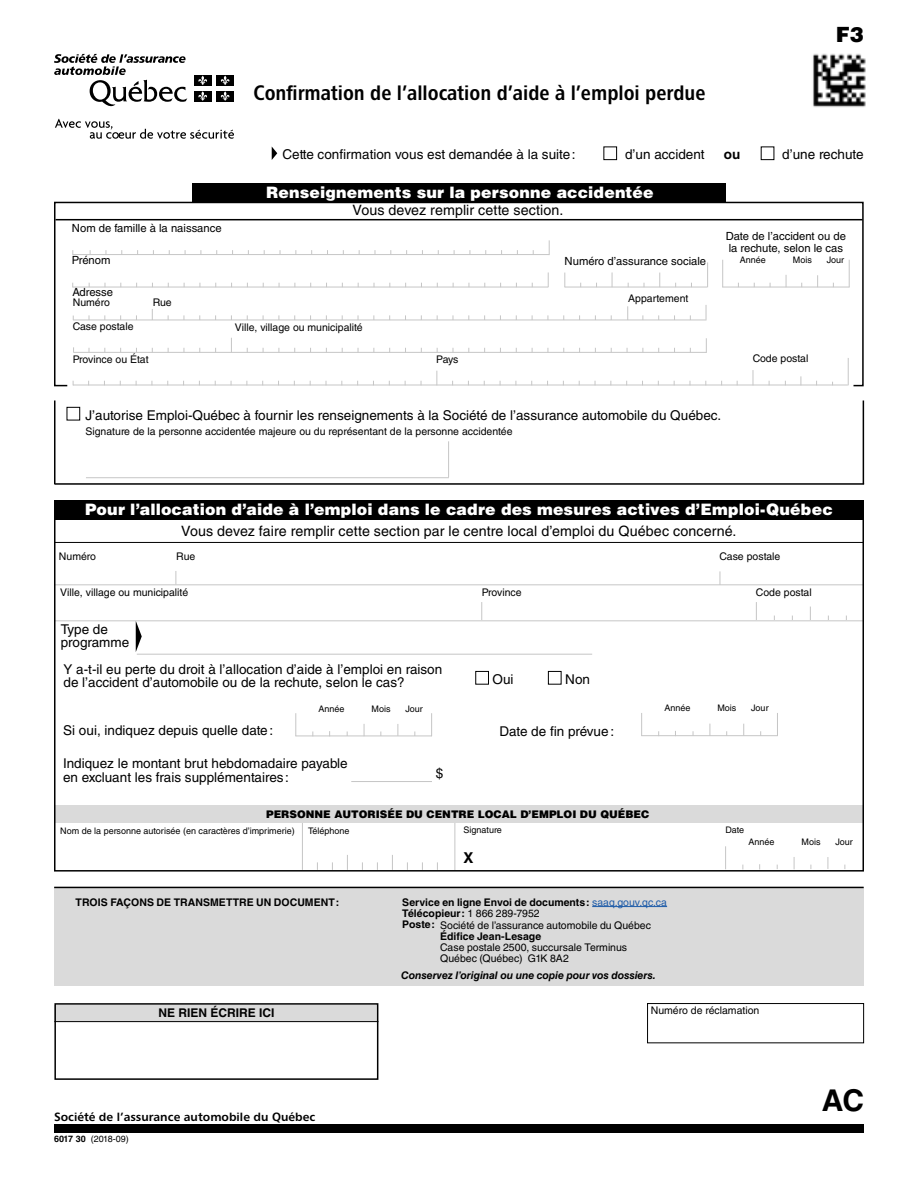
<style>
.page{position:relative;width:918px;height:1188px;background:#fff}
.page>*{position:absolute;margin:0;border:0;box-sizing:border-box;transform-origin:0 0}
.t1{font:700 30px "Helvetica LT Std";color:#000}
.t2{font:21px "Chaloult Cond Demi Gras";color:#000}
.t3{font:900 21px "Helvetica LT Std";color:#000}
.t4{font:900 15.75px "Helvetica LT Std";letter-spacing:.01em;color:#fff}
.t5{font:700 15px "Helvetica LT Std";color:#000}
.t6{font:14.25px "Helvetica LT Std";letter-spacing:.005em;color:#000}
.t7{font:13.5px/13.5px "Helvetica LT Std";color:#000}
.t8{font:700 13.5px "Helvetica LT Std";color:#000}
.t9{font:12px "Chaloult Demi Gras";color:#000}
.t10{font:700 12px "Helvetica LT Std";color:#000}
.t11{font:11.25px/12px "Helvetica LT Std";color:#000}
.t12{font:10.5px/11.2px "Helvetica LT Std";color:#000}
.t13{font:700 10.5px "Helvetica LT Std";color:#000}
.t14{font:900 10.5px "Helvetica LT Std";color:#000}
.t15{font:italic 700 10.5px "Helvetica LT Std";letter-spacing:-.005em;color:#000}
.t16{font:9px "Helvetica LT Std";color:#000}
.s1{font-weight:700}
.s2{font-weight:400;color:#1c5aa8}
.s3{font-weight:400}
</style>
<div class="page">
<img style="left:813px;top:53px;width:53px;height:54px">
<div style="left:54px;top:1124px;width:810px;height:9px;background:#000"></div>
<div style="left:192px;top:183px;width:534px;height:19px;background:#000"></div>
<div style="left:54px;top:500px;width:810px;height:19px;background:#000"></div>
<svg style="left:272px;top:147px;width:5px;height:13px"></svg>
<div style="left:603px;top:147px;width:14px;height:13px;border:1px solid #000"></div>
<div style="left:761px;top:147px;width:13px;height:13px;border:1px solid #000"></div>
<img style="left:58px;top:75px;width:172px;height:44px">
<svg style="left:54px;top:54px;width:133px;height:52px"></svg>
<div style="left:194px;top:75px;width:17px;height:11px;background:#000"></div>
<svg style="left:198px;top:76px;width:9px;height:9px"></svg>
<div style="left:216px;top:75px;width:18px;height:11px;background:#000"></div>
<svg style="left:221px;top:76px;width:9px;height:9px"></svg>
<div style="left:194px;top:91px;width:17px;height:10px;background:#000"></div>
<svg style="left:198px;top:91px;width:9px;height:10px"></svg>
<div style="left:216px;top:91px;width:18px;height:10px;background:#000"></div>
<svg style="left:221px;top:91px;width:9px;height:10px"></svg>
<svg style="left:55px;top:119px;width:179px;height:20px"></svg>
<hr style="left:54px;top:400px;width:2px;height:84px;background:#000">
<hr style="left:55px;top:483px;width:809px;height:2px;background:#000">
<hr style="left:863px;top:400px;width:1px;height:84px;background:#000">
<hr style="left:86px;top:477px;width:363px;height:1px;background:#c6c6c6">
<hr style="left:448px;top:441px;width:1px;height:36px;background:#c6c6c6">
<div style="left:67px;top:407px;width:13px;height:13px;border:1px solid #000"></div>
<div style="left:54px;top:805px;width:810px;height:18px;background:#dadada"></div>
<hr style="left:137px;top:654px;width:455px;height:1px;background:#c6c6c6">
<hr style="left:54px;top:542px;width:810px;height:1px;background:#000">
<svg style="left:136px;top:621px;width:6px;height:31px"></svg>
<div style="left:647px;top:1003px;width:217px;height:40px;border:1px solid #000"></div>
<hr style="left:54px;top:584px;width:810px;height:1px;background:#c6c6c6">
<hr style="left:54px;top:620px;width:810px;height:1px;background:#c6c6c6">
<svg style="left:176px;top:571px;width:1px;height:13px"></svg>
<svg style="left:720px;top:571px;width:1px;height:13px"></svg>
<svg style="left:810px;top:607px;width:1px;height:13px"></svg>
<svg style="left:756px;top:602px;width:1px;height:18px"></svg>
<svg style="left:481px;top:602px;width:1px;height:18px"></svg>
<div style="left:475px;top:671px;width:14px;height:14px;border:1px solid #000"></div>
<div style="left:548px;top:671px;width:14px;height:14px;border:1px solid #000"></div>
<hr style="left:351px;top:781px;width:81px;height:1px;background:#c6c6c6">
<hr style="left:302px;top:823px;width:1px;height:47px;background:#c6c6c6">
<svg style="left:392px;top:855px;width:1px;height:14px"></svg>
<svg style="left:347px;top:855px;width:1px;height:14px"></svg>
<svg style="left:794px;top:857px;width:1px;height:12px"></svg>
<svg style="left:828px;top:857px;width:1px;height:12px"></svg>
<svg style="left:725px;top:846px;width:1px;height:23px"></svg>
<svg style="left:54px;top:201px;width:810px;height:186px"></svg>
<hr style="left:454px;top:823px;width:1px;height:47px;background:#c6c6c6">
<div style="left:54px;top:517px;width:810px;height:355px;border:2px solid #000"></div>
<svg style="left:295px;top:713px;width:1px;height:23px"></svg>
<svg style="left:431px;top:713px;width:1px;height:23px"></svg>
<hr style="left:295px;top:736px;width:137px;height:1px;background:#c6c6c6">
<svg style="left:364px;top:724px;width:1px;height:12px"></svg>
<svg style="left:398px;top:724px;width:1px;height:12px"></svg>
<hr style="left:722px;top:287px;width:128px;height:1px;background:#c6c6c6">
<svg style="left:786px;top:275px;width:1px;height:12px"></svg>
<svg style="left:817px;top:275px;width:1px;height:12px"></svg>
<svg style="left:849px;top:260px;width:1px;height:27px"></svg>
<svg style="left:722px;top:260px;width:1px;height:27px"></svg>
<svg style="left:641px;top:713px;width:1px;height:22px"></svg>
<svg style="left:777px;top:713px;width:1px;height:22px"></svg>
<hr style="left:641px;top:735px;width:137px;height:1px;background:#c6c6c6">
<div style="left:54px;top:887px;width:810px;height:99px;background:#dadada"></div>
<hr style="left:54px;top:887px;width:810px;height:1px;background:#000">
<hr style="left:592px;top:906px;width:75px;height:1px;background:#1c5aa8">
<div style="left:54px;top:1005px;width:324px;height:16px;background:#dadada"></div>
<div style="left:54px;top:1003px;width:324px;height:77px;border:2px solid #000"></div>
<hr style="left:54px;top:1021px;width:324px;height:1px;background:#000">
<h1 class="t2" style="left:253px;top:80px;width:454px">Confirmation de l’allocation d’aide à l’emploi perdue</h1>
<h2 class="t3" style="left:836px;top:20px;width:30px">F3</h2>
<p class="t7" style="left:283px;top:148px;width:295px">Cette confirmation vous est demandée à la suite:</p>
<p class="t7" style="left:625px;top:148px;width:81px">d’un accident</p>
<p class="t8" style="left:724px;top:146px;width:18px">ou</p>
<p class="t7" style="left:782px;top:148px;width:83px">d’une rechute</p>
<h2 class="t4" style="left:266px;top:182px;width:389px">Renseignements sur la personne accidentée</h2>
<p class="t11" style="left:72px;top:222px;width:151px">Nom de famille à la naissance</p>
<p class="t11" style="left:72px;top:254px;width:40px">Prénom</p>
<p class="t11" style="left:72px;top:286px;width:42px">Adresse</p>
<p class="t12" style="left:73px;top:296px;width:39px">Numéro</p>
<p class="t12" style="left:153px;top:296px;width:21px">Rue</p>
<p class="t6" style="left:352px;top:202px;width:212px">Vous devez remplir cette section.</p>
<p class="t11" style="left:726px;top:230px;width:122px">Date de l’accident ou de la rechute, selon le cas</p>
<p class="t11" style="left:565px;top:255px;width:143px">Numéro d’assurance sociale</p>
<p class="t16" style="left:740px;top:255px;width:28px">Année</p>
<p class="t16" style="left:793px;top:255px;width:20px">Mois</p>
<p class="t16" style="left:827px;top:255px;width:19px">Jour</p>
<p class="t12" style="left:628px;top:292px;width:62px">Appartement</p>
<p class="t12" style="left:73px;top:321px;width:62px">Case postale</p>
<p class="t12" style="left:235px;top:321px;width:129px">Ville, village ou municipalité</p>
<p class="t12" style="left:73px;top:354px;width:77px">Province ou État</p>
<p class="t12" style="left:436px;top:353px;width:24px">Pays</p>
<p class="t12" style="left:753px;top:353px;width:57px">Code postal</p>
<p class="t7" style="left:85px;top:408px;width:637px">J’autorise Emploi-Québec à fournir les renseignements à la Société de l’assurance automobile du Québec.</p>
<p class="t12" style="left:85px;top:426px;width:429px">Signature de la personne accidentée majeure ou du représentant de la personne accidentée</p>
<h2 class="t4" style="left:85px;top:499px;width:749px">Pour l’allocation d’aide à l’emploi dans le cadre des mesures actives d’Emploi-Québec</h2>
<p class="t6" style="left:181px;top:523px;width:557px">Vous devez faire remplir cette section par le centre local d’emploi du Québec concerné.</p>
<p class="t12" style="left:176px;top:551px;width:21px">Rue</p>
<p class="t12" style="left:720px;top:550px;width:62px">Case postale</p>
<p class="t12" style="left:482px;top:587px;width:41px">Province</p>
<p class="t12" style="left:59px;top:551px;width:39px">Numéro</p>
<p class="t12" style="left:60px;top:586px;width:129px">Ville, village ou municipalité</p>
<p class="t12" style="left:756px;top:586px;width:57px">Code postal</p>
<p class="t7" style="left:61px;top:622px;width:70px">Type de programme</p>
<p class="t7" style="left:64px;top:662px;width:380px">Y a-t-il eu perte du droit à l’allocation d’aide à l’emploi en raison de l’accident d’automobile ou de la rechute, selon le cas?</p>
<p class="t16" style="left:319px;top:703px;width:28px">Année</p>
<p class="t16" style="left:372px;top:703px;width:20px">Mois</p>
<p class="t16" style="left:405px;top:703px;width:19px">Jour</p>
<p class="t7" style="left:493px;top:672px;width:23px">Oui</p>
<p class="t7" style="left:565px;top:672px;width:26px">Non</p>
<p class="t16" style="left:664px;top:703px;width:28px">Année</p>
<p class="t16" style="left:717px;top:703px;width:20px">Mois</p>
<p class="t16" style="left:751px;top:703px;width:19px">Jour</p>
<p class="t7" style="left:63px;top:723px;width:212px">Si oui, indiquez depuis quelle date:</p>
<p class="t7" style="left:500px;top:724px;width:116px">Date de fin prévue:</p>
<p class="t7" style="left:436px;top:767px;width:9px">$</p>
<h3 class="t14" style="left:266px;top:808px;width:385px">PERSONNE AUTORISÉE DU CENTRE LOCAL D’EMPLOI DU QUÉBEC</h3>
<p class="t16" style="left:60px;top:826px;width:236px">Nom de la personne autorisée (en caractères d’imprimerie)</p>
<p class="t5" style="left:464px;top:849px;width:12px">X</p>
<p class="t7" style="left:63px;top:757px;width:286px">Indiquez le montant brut hebdomadaire payable en excluant les frais supplémentaires :</p>
<p class="t16" style="left:308px;top:826px;width:43px">Téléphone</p>
<p class="t16" style="left:464px;top:825px;width:40px">Signature</p>
<p class="t16" style="left:726px;top:825px;width:20px">Date</p>
<p class="t16" style="left:749px;top:836px;width:28px">Année</p>
<p class="t16" style="left:802px;top:836px;width:20px">Mois</p>
<p class="t16" style="left:835px;top:836px;width:19px">Jour</p>
<p class="t13" style="left:76px;top:896px;width:265px">TROIS FAÇONS DE TRANSMETTRE UN DOCUMENT:</p>
<p class="t10" style="left:158px;top:1006px;width:118px">NE RIEN ÉCRIRE ICI</p>
<p class="t9" style="left:54px;top:1109px;width:263px">Société de l’assurance automobile du Québec</p>
<p class="t16" style="left:54px;top:1134px;width:76px"><span class="s1">6017 30</span> (2018-09)</p>
<p class="t13" style="left:402px;top:895px;width:266px">Service en ligne Envoi de documents: <span class="s2">saaq.gouv.qc.ca</span></p>
<p class="t13" style="left:402px;top:907px;width:139px">Télécopieur: <span class="s3">1 866 289-7952</span></p>
<p class="t13" style="left:402px;top:918px;width:34px">Poste:</p>
<p class="t12" style="left:440px;top:919px;width:212px">Société de l’assurance automobile du Québec</p>
<p class="t13" style="left:440px;top:930px;width:103px">Édifice Jean-Lesage</p>
<p class="t12" style="left:440px;top:942px;width:188px">Case postale 2500, succursale Terminus<br>Québec (Québec) G1K 8A2</p>
<p class="t15" style="left:401px;top:968px;width:256px">Conservez l’original ou une copie pour vos dossiers.</p>
<p class="t12" style="left:651px;top:1004px;width:110px">Numéro de réclamation</p>
<h1 class="t1" style="left:822px;top:1083px;width:44px">AC</h1>
</div>
